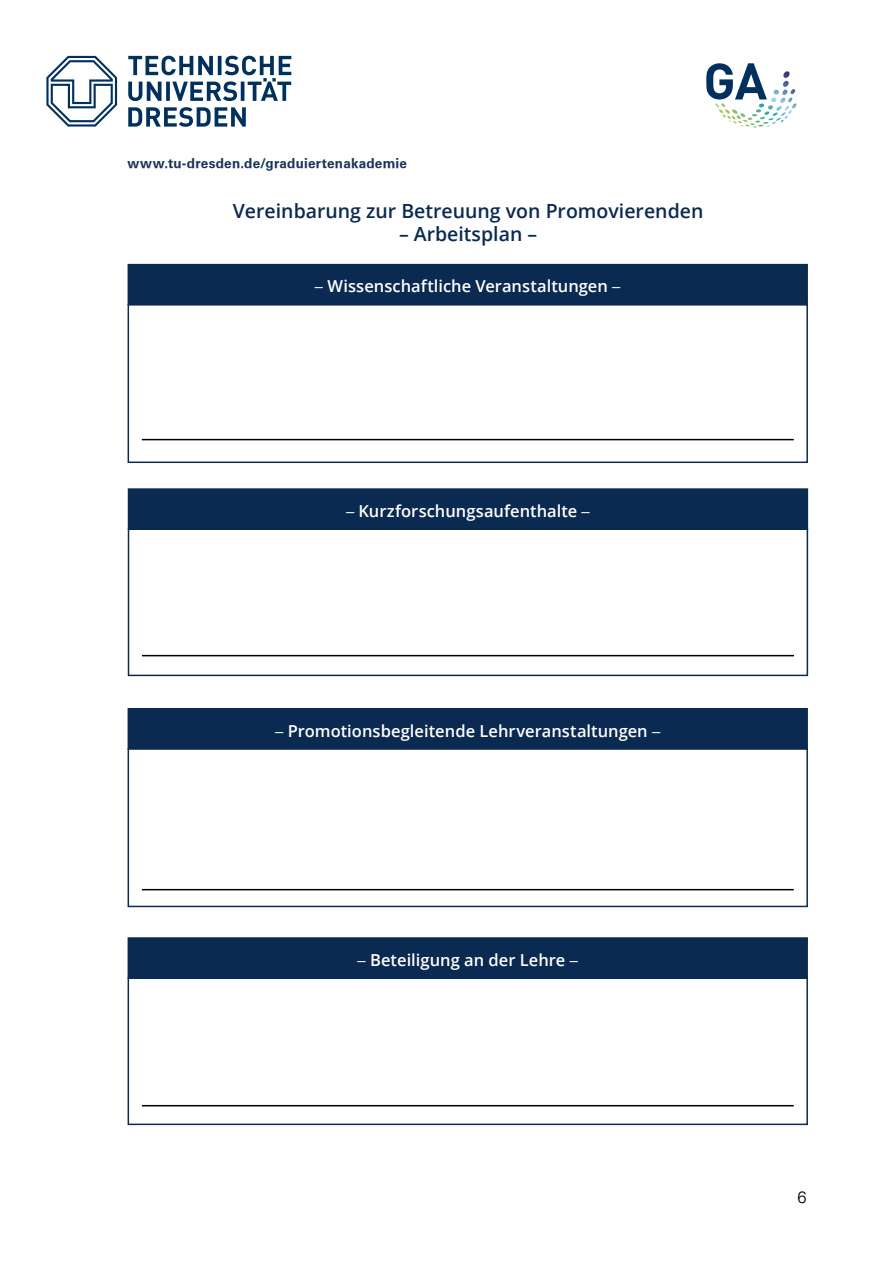
<style>
.page{position:relative;width:893px;height:1263px;background:#fff}
.page>*{position:absolute;margin:0;border:0;box-sizing:border-box;transform-origin:0 0}
.Überschrift{font:600 19.5px "Open Sans";color:#0b2a51}
.H2_Zwischenüberschri{font:600 16.5px "Open Sans";color:#fff}
.t1{font:300 16.5px "Univers";color:#000}
.t2{font:700 13.5px "Univers";letter-spacing:.015em;color:#193457}
.s1{font-family:"Univers";font-weight:400}
</style>
<div class="page">
<svg style="left:46px;top:56px;width:245px;height:71px"></svg>
<svg style="left:706px;top:63px;width:90px;height:51px"></svg>
<div style="left:128px;top:938px;width:679px;height:40px;background:#0b2a51"></div>
<div style="left:128px;top:937px;width:680px;height:42px;border:2px solid #0b2a51"></div>
<hr style="left:142px;top:1105px;width:652px;height:1px;background:#000">
<div style="left:128px;top:977px;width:680px;height:148px;border:2px solid #0b2a51"></div>
<div style="left:128px;top:489px;width:679px;height:40px;background:#0b2a51"></div>
<div style="left:128px;top:488px;width:680px;height:42px;border:2px solid #0b2a51"></div>
<hr style="left:142px;top:655px;width:652px;height:1px;background:#000">
<div style="left:128px;top:528px;width:680px;height:148px;border:2px solid #0b2a51"></div>
<div style="left:128px;top:709px;width:679px;height:40px;background:#0b2a51"></div>
<div style="left:128px;top:708px;width:680px;height:41px;border:2px solid #0b2a51"></div>
<hr style="left:142px;top:889px;width:652px;height:1px;background:#000">
<div style="left:128px;top:748px;width:680px;height:159px;border:2px solid #0b2a51"></div>
<div style="left:128px;top:265px;width:679px;height:40px;background:#0b2a51"></div>
<div style="left:128px;top:264px;width:680px;height:41px;border:2px solid #0b2a51"></div>
<hr style="left:142px;top:439px;width:652px;height:1px;background:#000">
<div style="left:128px;top:304px;width:680px;height:159px;border:2px solid #0b2a51"></div>
<p class="t2" style="left:128px;top:155px;width:281px">www.tu-dresden.de/graduiertenakademie</p>
<p class="Überschrift" style="left:233px;top:197px;width:472px">Vereinbarung zur Betreuung von Promovierenden</p>
<p class="Überschrift" style="left:399px;top:221px;width:140px">– Arbeitsplan –</p>
<h2 class="H2_Zwischenüberschri" style="left:315px;top:275px;width:307px"><span class="s1">–</span> Wissenschaftliche Veranstaltungen <span class="s1">–</span></h2>
<h2 class="H2_Zwischenüberschri" style="left:346px;top:500px;width:245px"><span class="s1">–</span> Kurzforschungsaufenthalte <span class="s1">–</span></h2>
<h2 class="H2_Zwischenüberschri" style="left:275px;top:719px;width:387px"><span class="s1">–</span> Promotionsbegleitende Lehrveranstaltungen <span class="s1">–</span></h2>
<h2 class="H2_Zwischenüberschri" style="left:357px;top:948px;width:222px"><span class="s1">–</span> Beteiligung an der Lehre <span class="s1">–</span></h2>
<p class="t1" style="left:797px;top:1188px;width:11px">6</p>
</div>
